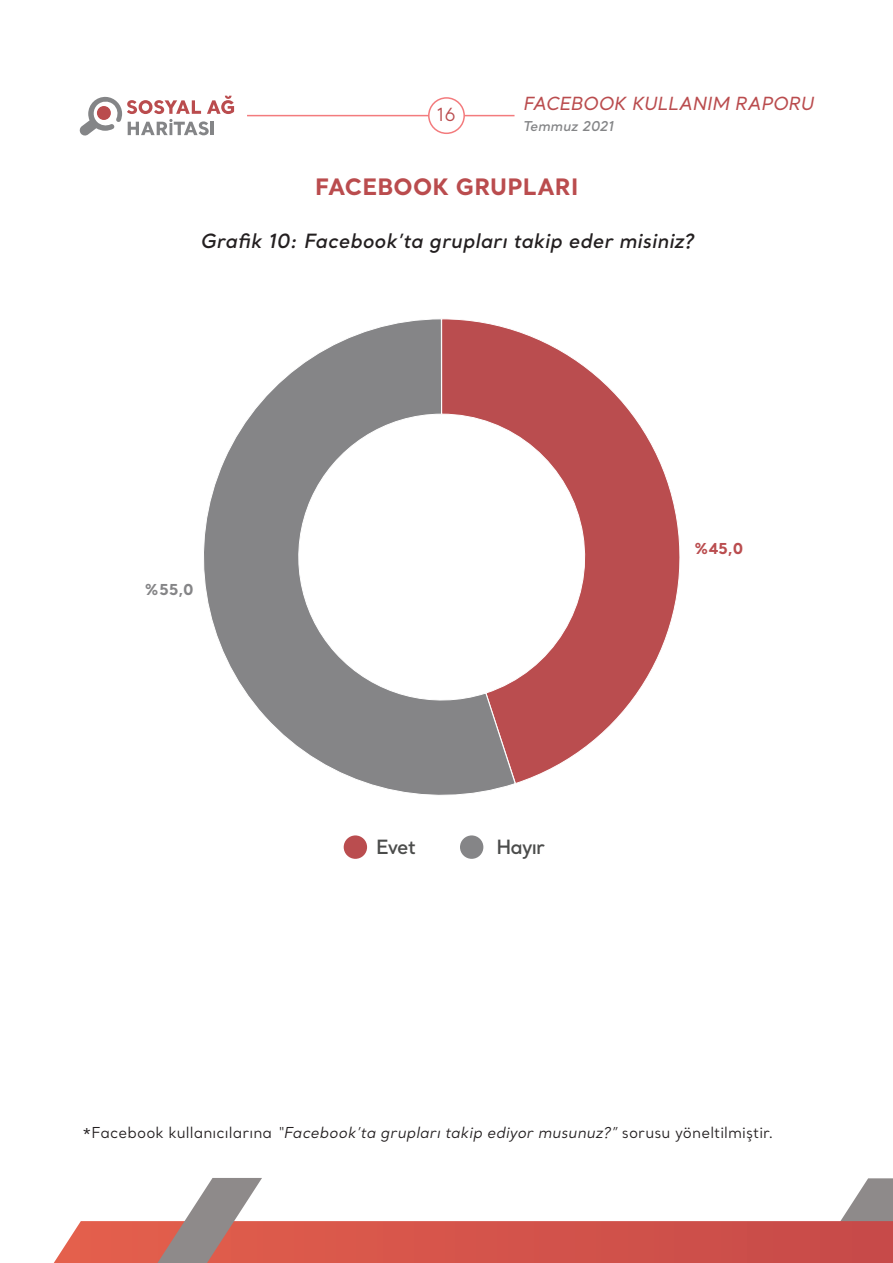
<style>
.page{position:relative;width:893px;height:1263px;background:#fff}
.page>*{position:absolute;margin:0;border:0;box-sizing:border-box;transform-origin:0 0}
.ANA_METIN{font:700 22.5px "Santral";letter-spacing:.005em;color:#ba4c4e}
.ANA_METIN-2{font:italic 600 19.5px "Santral";letter-spacing:.01em;color:#231f20}
.t1{font:600 19.5px "Santral";letter-spacing:-.04em;color:#4b4c4b}
.t2{font:italic 500 18px "Santral";letter-spacing:-.005em;color:#ba4c4e}
.t3{font:18px "Santral";color:#ba4c4e}
.ANA_METIN-3{font:15px "Santral";letter-spacing:.005em;color:#231f20}
.t4{font:700 15px "Santral";color:#ba4d4f}
.t5{font:700 15px "Santral";color:#858587}
.t6{font:italic 600 13.5px "Santral";color:#848587}
.s1{font-style:italic}
</style>
<div class="page">
<hr style="left:247px;top:115px;width:267px;height:1px;background:#f37b7d">
<div style="left:429px;top:98px;width:35px;height:35px;background:#fff;border-radius:50%"></div>
<div style="left:428px;top:97px;width:37px;height:37px;border:2px solid #f37b7d;border-radius:50%"></div>
<svg style="left:79px;top:96px;width:155px;height:40px"></svg>
<svg style="left:54px;top:1178px;width:839px;height:85px"></svg>
<svg style="left:516px;top:331px;width:164px;height:453px"></svg>
<svg style="left:204px;top:319px;width:312px;height:476px"></svg>
<div style="left:344px;top:835px;width:23px;height:24px;background:#ba4d4f;border-radius:50%"></div>
<div style="left:460px;top:835px;width:23px;height:24px;background:#858587;border-radius:50%"></div>
<svg style="left:677px;top:588px;width:3px;height:16px"></svg>
<p class="t3" style="left:437px;top:103px;width:21px">16</p>
<p class="t2" style="left:523px;top:92px;width:292px">FACEBOOK KULLANIM RAPORU</p>
<p class="t6" style="left:523px;top:117px;width:93px">Temmuz 2021</p>
<p class="ANA_METIN" style="left:315px;top:171px;width:265px">FACEBOOK GRUPLARI</p>
<p class="ANA_METIN-2" style="left:200px;top:228px;width:495px">Grafik 10: Facebook’ta grupları takip eder misiniz?</p>
<p class="t5" style="left:145px;top:579px;width:51px">%55,0</p>
<p class="t1" style="left:376px;top:834px;width:41px">Evet</p>
<p class="t1" style="left:496px;top:834px;width:50px">Hayır</p>
<p class="t4" style="left:694px;top:538px;width:50px">%45,0</p>
<p class="ANA_METIN-3" style="left:82px;top:1123px;width:693px">*Facebook kullanıcılarına <span class="s1">“Facebook’ta grupları takip ediyor musunuz?”</span> sorusu yöneltilmiştir.</p>
</div>
